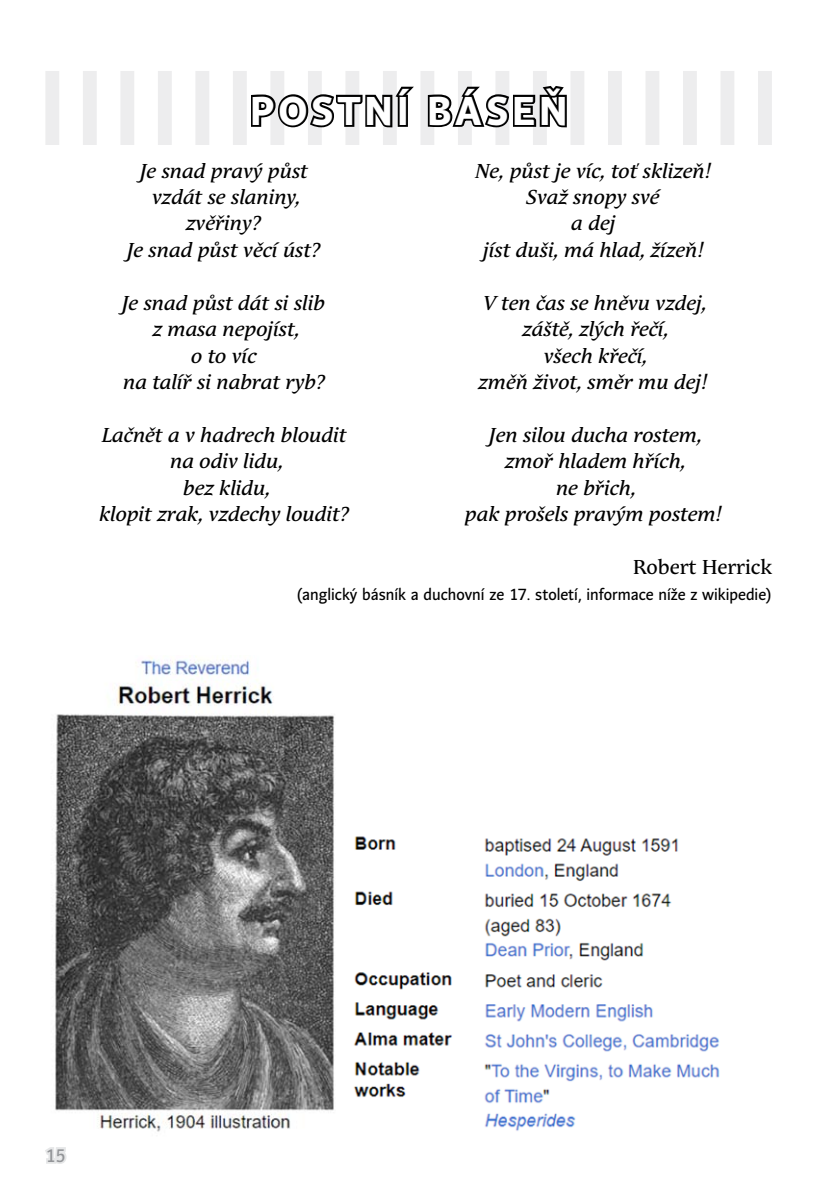
<style>
.page{position:relative;width:840px;height:1191px;background:#fff}
.page>*{position:absolute;margin:0;border:0;box-sizing:border-box;transform-origin:0 0}
.t1{font:700 40px "Andulka Sans Text";letter-spacing:.1em;color:#fff}
.t2{font:italic 20px/26.4px "Andulka Text Pro";color:#000;text-align:center}
.t3{font:20px "Andulka Text Pro";color:#000}
.t4{font:18px "Andulka Sans Text";color:#939598}
.t5{font:16px "Andulka Sans Text";color:#000}
</style>
<div class="page">
<svg style="left:45px;top:1147px;width:22px;height:17px"></svg>
<div style="left:45px;top:71px;width:14px;height:74px;background:#ededee"></div>
<div style="left:83px;top:71px;width:14px;height:74px;background:#ededee"></div>
<div style="left:120px;top:71px;width:14px;height:74px;background:#ededee"></div>
<div style="left:158px;top:71px;width:14px;height:74px;background:#ededee"></div>
<div style="left:195px;top:71px;width:14px;height:74px;background:#ededee"></div>
<div style="left:233px;top:71px;width:14px;height:74px;background:#ededee"></div>
<div style="left:270px;top:71px;width:14px;height:74px;background:#ededee"></div>
<div style="left:308px;top:71px;width:13px;height:74px;background:#ededee"></div>
<div style="left:345px;top:71px;width:14px;height:74px;background:#ededee"></div>
<div style="left:383px;top:71px;width:13px;height:74px;background:#ededee"></div>
<div style="left:420px;top:71px;width:14px;height:74px;background:#ededee"></div>
<div style="left:457px;top:71px;width:14px;height:74px;background:#ededee"></div>
<div style="left:495px;top:71px;width:14px;height:74px;background:#ededee"></div>
<div style="left:532px;top:71px;width:14px;height:74px;background:#ededee"></div>
<div style="left:570px;top:71px;width:14px;height:74px;background:#ededee"></div>
<div style="left:607px;top:71px;width:14px;height:74px;background:#ededee"></div>
<div style="left:645px;top:71px;width:14px;height:74px;background:#ededee"></div>
<div style="left:682px;top:71px;width:14px;height:74px;background:#ededee"></div>
<div style="left:720px;top:71px;width:14px;height:74px;background:#ededee"></div>
<div style="left:757px;top:71px;width:14px;height:74px;background:#ededee"></div>
<svg style="left:251px;top:83px;width:316px;height:47px"></svg>
<img style="left:55px;top:656px;width:279px;height:476px">
<img style="left:354px;top:836px;width:366px;height:295px">
<h1 class="t1" style="left:250px;top:86px;width:318px">POSTNÍ BÁSEŇ</h1>
<p class="t2" style="left:126px;top:158px;width:195px">Je snad pravý půst vzdát se slaniny, zvěřiny?<br>Je snad půst věcí úst?</p>
<p class="t2" style="left:121px;top:290px;width:205px">Je snad půst dát si slib z masa nepojíst,<br>o to víc<br>na talíř si nabrat ryb?</p>
<p class="t2" style="left:99px;top:422px;width:251px">Lačnět a v hadrech bloudit na odiv lidu,<br>bez klidu,<br>klopit zrak, vzdechy loudit?</p>
<p class="t2" style="left:475px;top:158px;width:237px">Ne, půst je víc, toť sklizeň!<br>Svaž snopy své<br>a dej<br>jíst duši, má hlad, žízeň!</p>
<p class="t2" style="left:478px;top:290px;width:230px">V ten čas se hněvu vzdej, záště, zlých řečí,<br>všech křečí,<br>změň život, směr mu dej!</p>
<p class="t2" style="left:464px;top:422px;width:259px">Jen silou ducha rostem, zmoř hladem hřích,<br>ne břich,<br>pak prošels pravým postem!</p>
<p class="t3" style="left:632px;top:555px;width:141px">Robert Herrick</p>
<p class="t5" style="left:296px;top:585px;width:476px">(anglický básník a duchovní ze 17. století, informace níže z wikipedie)</p>
<p class="t4" style="left:45px;top:1144px;width:22px">15</p>
</div>
